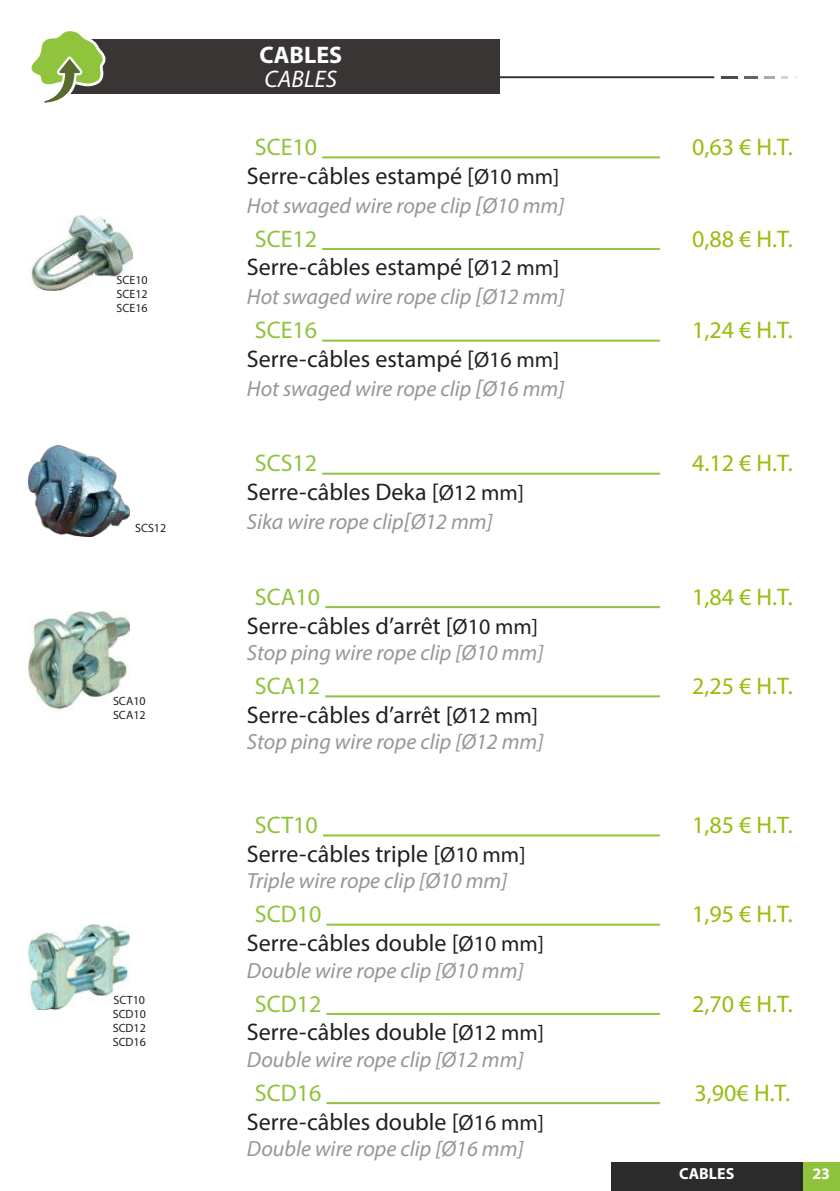
<style>
.page{position:relative;width:840px;height:1191px;background:#fff}
.page>*{position:absolute;margin:0;border:0;box-sizing:border-box;transform-origin:0 0}
.t1{font:24px "Myriad Pro";color:#241f1f}
.t2{font:24px "Myriad Pro";color:#97bd0d}
.t3{font:24px "Myriad Pro";color:#90c33d}
.t4{font:700 24px "Myriad Pro";color:#fff}
.t5{font:italic 24px "Myriad Pro";color:#fff}
.t6{font:italic 22px "Myriad Pro";color:#969698}
.t7{font:700 16px "Myriad Pro";color:#fff}
.t8{font:12px/14.2px "Myriad Pro";color:#241f1f}
.s1{font-size:22px}
.s2{font-size:24px}
</style>
<div class="page">
<svg style="left:781px;top:76px;width:6px;height:2px"></svg>
<svg style="left:721px;top:76px;width:16px;height:2px"></svg>
<svg style="left:744px;top:76px;width:13px;height:2px"></svg>
<svg style="left:764px;top:76px;width:10px;height:2px"></svg>
<svg style="left:31px;top:31px;width:682px;height:72px"></svg>
<hr style="left:323px;top:834px;width:336px;height:2px;background:#90c33d">
<hr style="left:326px;top:923px;width:333px;height:2px;background:#90c33d">
<hr style="left:326px;top:1013px;width:333px;height:2px;background:#90c33d">
<hr style="left:326px;top:1102px;width:333px;height:2px;background:#90c33d">
<img style="left:29px;top:215px;width:103px;height:75px">
<img style="left:28px;top:445px;width:101px;height:92px">
<img style="left:28px;top:611px;width:101px;height:100px">
<img style="left:28px;top:924px;width:101px;height:85px">
<hr style="left:322px;top:156px;width:337px;height:2px;background:#90c33d">
<hr style="left:322px;top:248px;width:337px;height:2px;background:#90c33d">
<hr style="left:322px;top:340px;width:337px;height:2px;background:#90c33d">
<hr style="left:325px;top:606px;width:334px;height:2px;background:#90c33d">
<hr style="left:325px;top:695px;width:334px;height:2px;background:#90c33d">
<hr style="left:322px;top:473px;width:337px;height:2px;background:#90c33d">
<div style="left:802px;top:1162px;width:37px;height:29px;background:#90c33d"></div>
<div style="left:610px;top:1162px;width:192px;height:29px;background:#2b2b2b"></div>
<p class="t8" style="left:116px;top:272px;width:33px">SCE10</p>
<p class="t8" style="left:116px;top:301px;width:33px">SCE16</p>
<p class="t8" style="left:116px;top:287px;width:33px">SCE12</p>
<p class="t8" style="left:135px;top:520px;width:33px">SCS12</p>
<p class="t8" style="left:113px;top:693px;width:34px">SCA10</p>
<p class="t8" style="left:113px;top:708px;width:34px">SCA12</p>
<p class="t8" style="left:113px;top:992px;width:33px">SCT10</p>
<p class="t8" style="left:113px;top:1020px;width:35px">SCD12<br>SCD16</p>
<p class="t8" style="left:113px;top:1006px;width:35px">SCD10</p>
<p class="t4" style="left:259px;top:40px;width:84px">CABLES</p>
<p class="t5" style="left:264px;top:64px;width:74px">CABLES</p>
<p class="t3" style="left:255px;top:132px;width:64px">SCE10</p>
<p class="t2" style="left:691px;top:132px;width:102px">0,63 € H.T.</p>
<p class="t1" style="left:247px;top:161px;width:314px">Serre-câbles estampé [<span class="s1">Ø10 mm]</span></p>
<p class="t6" style="left:247px;top:192px;width:319px">Hot swaged wire rope clip <span class="s2">[</span>Ø10 mm]</p>
<p class="t3" style="left:255px;top:224px;width:64px">SCE12</p>
<p class="t2" style="left:691px;top:224px;width:102px">0,88 € H.T.</p>
<p class="t1" style="left:247px;top:252px;width:314px">Serre-câbles estampé [<span class="s1">Ø12 mm]</span></p>
<p class="t6" style="left:247px;top:283px;width:319px">Hot swaged wire rope clip <span class="s2">[</span>Ø12 mm]</p>
<p class="t3" style="left:255px;top:315px;width:64px">SCE16</p>
<p class="t2" style="left:691px;top:315px;width:102px">1,24 € H.T.</p>
<p class="t1" style="left:247px;top:344px;width:314px">Serre-câbles estampé [<span class="s1">Ø16 mm]</span></p>
<p class="t6" style="left:247px;top:375px;width:319px">Hot swaged wire rope clip <span class="s2">[</span>Ø16 mm]</p>
<p class="t3" style="left:255px;top:448px;width:64px">SCS12</p>
<p class="t2" style="left:691px;top:448px;width:102px">4.12 € H.T.</p>
<p class="t1" style="left:247px;top:477px;width:278px">Serre-câbles Deka [<span class="s1">Ø12 mm]</span></p>
<p class="t6" style="left:247px;top:508px;width:247px">Sika wire rope clip<span class="s2">[</span>Ø12 mm]</p>
<p class="t3" style="left:255px;top:582px;width:67px">SCA10</p>
<p class="t2" style="left:691px;top:582px;width:102px">1,84 € H.T.</p>
<p class="t1" style="left:247px;top:610px;width:292px">Serre-câbles d’arrêt [<span class="s1">Ø10 mm]</span></p>
<p class="t6" style="left:247px;top:639px;width:298px">Stop ping wire rope clip [Ø10 mm]</p>
<p class="t3" style="left:255px;top:671px;width:67px">SCA12</p>
<p class="t2" style="left:691px;top:671px;width:102px">2,25 € H.T.</p>
<p class="t1" style="left:247px;top:700px;width:292px">Serre-câbles d’arrêt [<span class="s1">Ø12 mm]</span></p>
<p class="t6" style="left:247px;top:728px;width:298px">Stop ping wire rope clip [Ø12 mm]</p>
<p class="t3" style="left:255px;top:810px;width:64px">SCT10</p>
<p class="t2" style="left:691px;top:810px;width:102px">1,85 € H.T.</p>
<p class="t1" style="left:247px;top:839px;width:280px">Serre-câbles triple [<span class="s1">Ø10 mm]</span></p>
<p class="t6" style="left:247px;top:867px;width:262px">Triple wire rope clip [Ø10 mm]</p>
<p class="t3" style="left:255px;top:899px;width:68px">SCD10</p>
<p class="t2" style="left:691px;top:899px;width:102px">1,95 € H.T.</p>
<p class="t1" style="left:247px;top:928px;width:298px">Serre-câbles double [<span class="s1">Ø10 mm]</span></p>
<p class="t6" style="left:247px;top:956px;width:278px">Double wire rope clip [Ø10 mm]</p>
<p class="t3" style="left:255px;top:988px;width:68px">SCD12</p>
<p class="t2" style="left:691px;top:988px;width:102px">2,70 € H.T.</p>
<p class="t1" style="left:247px;top:1017px;width:298px">Serre-câbles double [<span class="s1">Ø12 mm]</span></p>
<p class="t6" style="left:247px;top:1045px;width:278px">Double wire rope clip [Ø12 mm]</p>
<p class="t3" style="left:255px;top:1077px;width:68px">SCD16</p>
<p class="t2" style="left:694px;top:1077px;width:97px">3,90€ H.T.</p>
<p class="t1" style="left:247px;top:1106px;width:298px">Serre-câbles double [<span class="s1">Ø16 mm]</span></p>
<p class="t6" style="left:247px;top:1135px;width:278px">Double wire rope clip [Ø16 mm]</p>
<p class="t7" style="left:678px;top:1162px;width:57px">CABLES</p>
<p class="t7" style="left:811px;top:1162px;width:19px">23</p>
</div>
